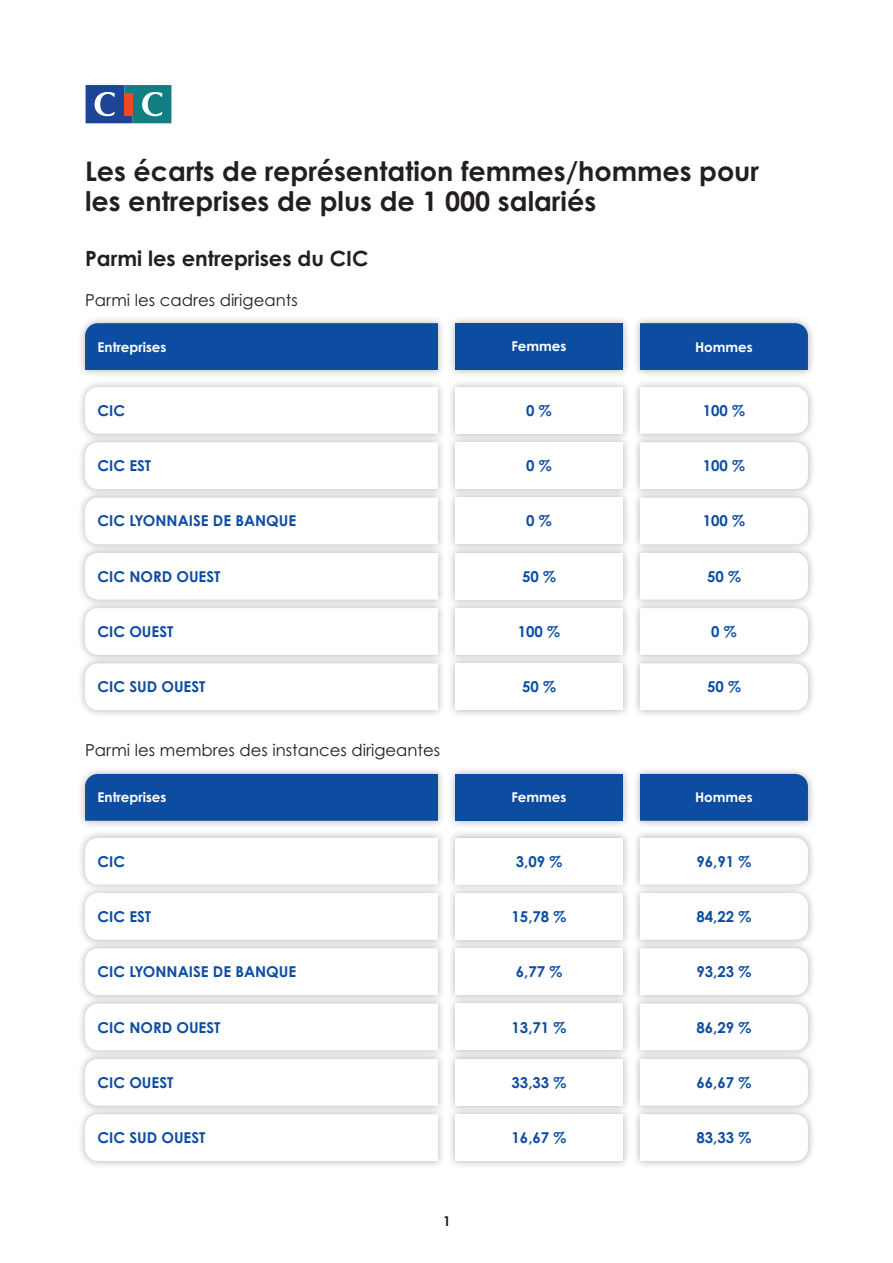
<style>
.page{position:relative;width:893px;height:1263px;background:#fff}
.page>*{position:absolute;margin:0;border:0;box-sizing:border-box;transform-origin:0 0}
.TEXTE{font:700 27px "Century Gothic Pro";color:#231f20}
.TEXTE-2{font:700 21px "Century Gothic Pro";color:#231f20}
.TEXTE-3{font:16.5px "Century Gothic Pro";color:#231f20}
.TITRE{font:700 15px "Century Gothic Pro";color:#0d4da1}
.NOTE{font:700 15px "Century Gothic Pro";color:#0d4da1}
.t1{font:700 13.5px "Century Gothic Pro";color:#fff}
.t2{font:700 13.5px "Century Gothic";color:#231f20}
</style>
<div class="page">
<svg style="left:86px;top:85px;width:85px;height:38px;background:#30749a"></svg>
<div style="left:124px;top:93px;width:9px;height:23px;background:#f04824"></div>
<div style="left:447px;top:379px;width:184px;height:63px;background:#231f20;opacity:.35"></div>
<div style="left:455px;top:387px;width:168px;height:47px;background:#fff"></div>
<div style="left:447px;top:829px;width:184px;height:64px;background:#231f20;opacity:.35"></div>
<div style="left:455px;top:838px;width:168px;height:46px;background:#fff"></div>
<div style="left:447px;top:434px;width:184px;height:63px;background:#231f20;opacity:.35"></div>
<div style="left:455px;top:442px;width:168px;height:47px;background:#fff"></div>
<div style="left:447px;top:885px;width:184px;height:63px;background:#231f20;opacity:.35"></div>
<div style="left:455px;top:893px;width:168px;height:47px;background:#fff"></div>
<div style="left:447px;top:489px;width:184px;height:63px;background:#231f20;opacity:.35"></div>
<div style="left:455px;top:497px;width:168px;height:47px;background:#fff"></div>
<div style="left:447px;top:940px;width:184px;height:63px;background:#231f20;opacity:.35"></div>
<div style="left:455px;top:948px;width:168px;height:47px;background:#fff"></div>
<div style="left:447px;top:545px;width:184px;height:63px;background:#231f20;opacity:.35"></div>
<div style="left:455px;top:553px;width:168px;height:47px;background:#fff"></div>
<div style="left:447px;top:995px;width:184px;height:63px;background:#231f20;opacity:.35"></div>
<div style="left:455px;top:1003px;width:168px;height:47px;background:#fff"></div>
<div style="left:447px;top:600px;width:184px;height:63px;background:#231f20;opacity:.35"></div>
<div style="left:455px;top:608px;width:168px;height:47px;background:#fff"></div>
<div style="left:447px;top:1050px;width:184px;height:64px;background:#231f20;opacity:.35"></div>
<div style="left:455px;top:1059px;width:168px;height:47px;background:#fff"></div>
<div style="left:447px;top:655px;width:184px;height:63px;background:#231f20;opacity:.35"></div>
<div style="left:455px;top:663px;width:168px;height:47px;background:#fff"></div>
<div style="left:447px;top:1106px;width:184px;height:63px;background:#231f20;opacity:.35"></div>
<div style="left:455px;top:1114px;width:168px;height:47px;background:#fff"></div>
<div style="left:77px;top:379px;width:369px;height:63px;background:#231f20;opacity:.35"></div>
<svg style="left:85px;top:387px;width:353px;height:47px"></svg>
<div style="left:77px;top:829px;width:369px;height:64px;background:#231f20;opacity:.35"></div>
<svg style="left:85px;top:838px;width:353px;height:46px"></svg>
<div style="left:77px;top:434px;width:369px;height:63px;background:#231f20;opacity:.35"></div>
<svg style="left:85px;top:442px;width:353px;height:47px"></svg>
<div style="left:77px;top:885px;width:369px;height:63px;background:#231f20;opacity:.35"></div>
<svg style="left:85px;top:893px;width:353px;height:47px"></svg>
<div style="left:77px;top:489px;width:369px;height:63px;background:#231f20;opacity:.35"></div>
<svg style="left:85px;top:497px;width:353px;height:47px"></svg>
<div style="left:77px;top:940px;width:369px;height:63px;background:#231f20;opacity:.35"></div>
<svg style="left:85px;top:948px;width:353px;height:47px"></svg>
<div style="left:77px;top:545px;width:369px;height:63px;background:#231f20;opacity:.35"></div>
<svg style="left:85px;top:553px;width:353px;height:47px"></svg>
<div style="left:77px;top:995px;width:369px;height:63px;background:#231f20;opacity:.35"></div>
<svg style="left:85px;top:1003px;width:353px;height:47px"></svg>
<div style="left:77px;top:600px;width:369px;height:63px;background:#231f20;opacity:.35"></div>
<svg style="left:85px;top:608px;width:353px;height:47px"></svg>
<div style="left:77px;top:1050px;width:369px;height:64px;background:#231f20;opacity:.35"></div>
<svg style="left:85px;top:1059px;width:353px;height:47px"></svg>
<div style="left:77px;top:655px;width:369px;height:63px;background:#231f20;opacity:.35"></div>
<svg style="left:85px;top:663px;width:353px;height:47px"></svg>
<div style="left:77px;top:1106px;width:369px;height:63px;background:#231f20;opacity:.35"></div>
<svg style="left:85px;top:1114px;width:353px;height:47px"></svg>
<div style="left:632px;top:379px;width:184px;height:63px;background:#231f20;opacity:.35"></div>
<svg style="left:640px;top:387px;width:168px;height:47px"></svg>
<div style="left:632px;top:829px;width:184px;height:64px;background:#231f20;opacity:.35"></div>
<svg style="left:640px;top:838px;width:168px;height:46px"></svg>
<div style="left:632px;top:434px;width:184px;height:63px;background:#231f20;opacity:.35"></div>
<svg style="left:640px;top:442px;width:168px;height:47px"></svg>
<div style="left:632px;top:885px;width:184px;height:63px;background:#231f20;opacity:.35"></div>
<svg style="left:640px;top:893px;width:168px;height:47px"></svg>
<div style="left:632px;top:489px;width:184px;height:63px;background:#231f20;opacity:.35"></div>
<svg style="left:640px;top:497px;width:168px;height:47px"></svg>
<div style="left:632px;top:940px;width:184px;height:63px;background:#231f20;opacity:.35"></div>
<svg style="left:640px;top:948px;width:168px;height:47px"></svg>
<div style="left:632px;top:545px;width:184px;height:63px;background:#231f20;opacity:.35"></div>
<svg style="left:640px;top:553px;width:168px;height:47px"></svg>
<div style="left:632px;top:995px;width:184px;height:63px;background:#231f20;opacity:.35"></div>
<svg style="left:640px;top:1003px;width:168px;height:47px"></svg>
<div style="left:632px;top:600px;width:184px;height:63px;background:#231f20;opacity:.35"></div>
<svg style="left:640px;top:608px;width:168px;height:47px"></svg>
<div style="left:632px;top:1050px;width:184px;height:64px;background:#231f20;opacity:.35"></div>
<svg style="left:640px;top:1059px;width:168px;height:47px"></svg>
<div style="left:632px;top:655px;width:184px;height:63px;background:#231f20;opacity:.35"></div>
<svg style="left:640px;top:663px;width:168px;height:47px"></svg>
<div style="left:632px;top:1106px;width:184px;height:63px;background:#231f20;opacity:.35"></div>
<svg style="left:640px;top:1114px;width:168px;height:47px"></svg>
<div style="left:447px;top:315px;width:184px;height:63px;background:#231f20;opacity:.35"></div>
<div style="left:455px;top:323px;width:168px;height:47px;background:#0d4da1"></div>
<div style="left:447px;top:766px;width:184px;height:63px;background:#231f20;opacity:.35"></div>
<div style="left:455px;top:774px;width:168px;height:47px;background:#0d4da1"></div>
<div style="left:77px;top:315px;width:369px;height:63px;background:#231f20;opacity:.35"></div>
<div style="left:85px;top:323px;width:353px;height:47px;background:#0d4da1"></div>
<div style="left:77px;top:766px;width:369px;height:63px;background:#231f20;opacity:.35"></div>
<div style="left:85px;top:774px;width:353px;height:47px;background:#0d4da1"></div>
<div style="left:632px;top:315px;width:184px;height:63px;background:#231f20;opacity:.35"></div>
<div style="left:640px;top:323px;width:168px;height:47px;background:#0d4da1"></div>
<div style="left:632px;top:766px;width:184px;height:63px;background:#231f20;opacity:.35"></div>
<div style="left:640px;top:774px;width:168px;height:47px;background:#0d4da1"></div>
<p class="TEXTE" style="left:85px;top:155px;width:676px">Les écarts de représentation femmes/hommes pour</p>
<p class="TEXTE" style="left:85px;top:185px;width:513px">les entreprises de plus de 1 000 salariés</p>
<p class="TEXTE-2" style="left:85px;top:246px;width:285px">Parmi les entreprises du CIC</p>
<p class="TEXTE-3" style="left:85px;top:290px;width:214px">Parmi les cadres dirigeants</p>
<p class="t1" style="left:98px;top:338px;width:71px">Entreprises</p>
<p class="t1" style="left:511px;top:338px;width:57px">Femmes</p>
<p class="t1" style="left:695px;top:338px;width:59px">Hommes</p>
<p class="TITRE" style="left:98px;top:401px;width:29px">CIC</p>
<p class="NOTE" style="left:526px;top:401px;width:27px">0 %</p>
<p class="NOTE" style="left:703px;top:401px;width:44px">100 %</p>
<p class="TITRE" style="left:98px;top:456px;width:55px">CIC EST</p>
<p class="NOTE" style="left:526px;top:456px;width:27px">0 %</p>
<p class="NOTE" style="left:703px;top:456px;width:44px">100 %</p>
<p class="TITRE" style="left:98px;top:512px;width:200px">CIC LYONNAISE DE BANQUE</p>
<p class="NOTE" style="left:526px;top:512px;width:27px">0 %</p>
<p class="NOTE" style="left:703px;top:512px;width:44px">100 %</p>
<p class="TITRE" style="left:98px;top:567px;width:124px">CIC NORD OUEST</p>
<p class="NOTE" style="left:522px;top:567px;width:35px">50 %</p>
<p class="NOTE" style="left:707px;top:567px;width:35px">50 %</p>
<p class="TITRE" style="left:98px;top:622px;width:77px">CIC OUEST</p>
<p class="NOTE" style="left:518px;top:622px;width:44px">100 %</p>
<p class="NOTE" style="left:711px;top:622px;width:27px">0 %</p>
<p class="TITRE" style="left:98px;top:677px;width:109px">CIC SUD OUEST</p>
<p class="NOTE" style="left:522px;top:677px;width:35px">50 %</p>
<p class="NOTE" style="left:707px;top:677px;width:35px">50 %</p>
<p class="TEXTE-3" style="left:85px;top:740px;width:357px">Parmi les membres des instances dirigeantes</p>
<p class="t1" style="left:98px;top:789px;width:71px">Entreprises</p>
<p class="t1" style="left:511px;top:789px;width:57px">Femmes</p>
<p class="t1" style="left:695px;top:789px;width:59px">Hommes</p>
<p class="TITRE" style="left:98px;top:852px;width:29px">CIC</p>
<p class="NOTE" style="left:516px;top:852px;width:48px">3,09 %</p>
<p class="NOTE" style="left:696px;top:852px;width:56px">96,91 %</p>
<p class="TITRE" style="left:98px;top:907px;width:55px">CIC EST</p>
<p class="NOTE" style="left:511px;top:907px;width:56px">15,78 %</p>
<p class="NOTE" style="left:696px;top:907px;width:56px">84,22 %</p>
<p class="TITRE" style="left:98px;top:962px;width:200px">CIC LYONNAISE DE BANQUE</p>
<p class="NOTE" style="left:516px;top:962px;width:48px">6,77 %</p>
<p class="NOTE" style="left:696px;top:962px;width:56px">93,23 %</p>
<p class="TITRE" style="left:98px;top:1018px;width:124px">CIC NORD OUEST</p>
<p class="NOTE" style="left:511px;top:1018px;width:56px">13,71 %</p>
<p class="NOTE" style="left:696px;top:1018px;width:56px">86,29 %</p>
<p class="TITRE" style="left:98px;top:1073px;width:77px">CIC OUEST</p>
<p class="NOTE" style="left:511px;top:1073px;width:56px">33,33 %</p>
<p class="NOTE" style="left:696px;top:1073px;width:56px">66,67 %</p>
<p class="TITRE" style="left:98px;top:1128px;width:109px">CIC SUD OUEST</p>
<p class="NOTE" style="left:511px;top:1128px;width:56px">16,67 %</p>
<p class="NOTE" style="left:696px;top:1128px;width:56px">83,33 %</p>
<p class="t2" style="left:443px;top:1212px;width:9px">1</p>
</div>
